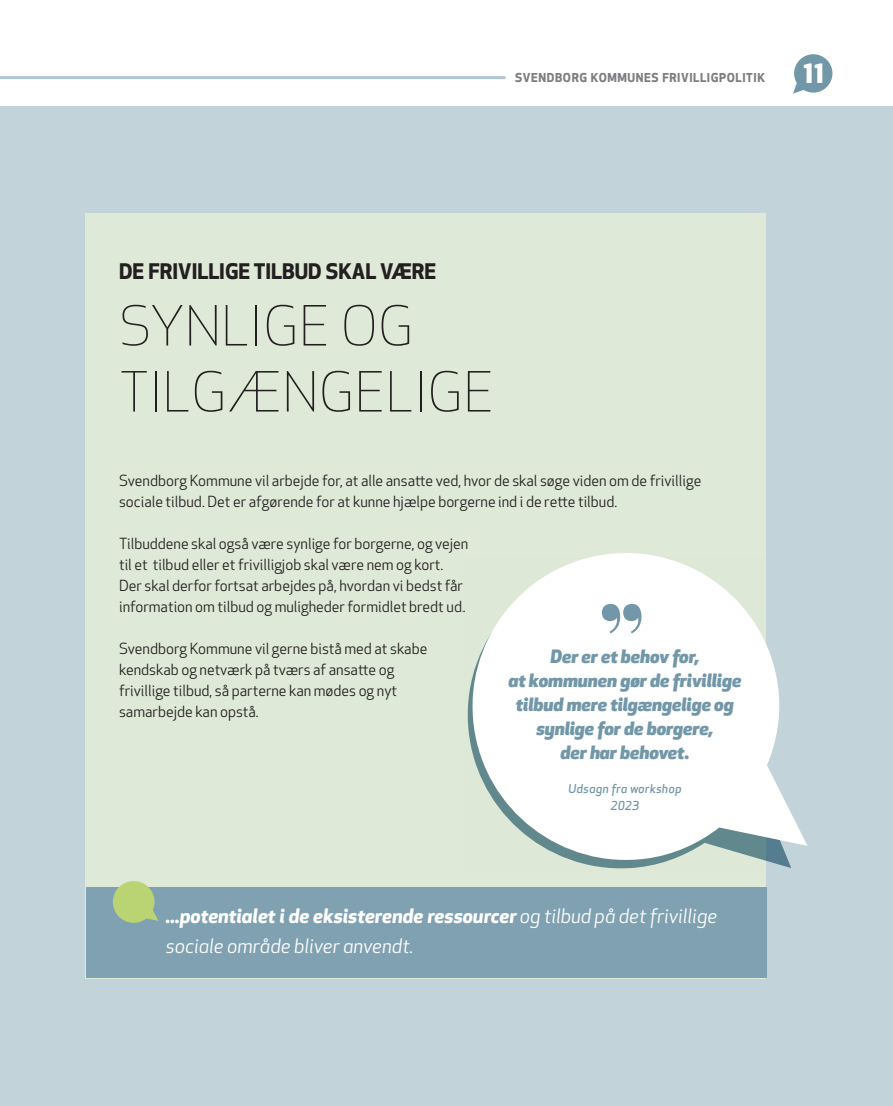
<style>
.page{position:relative;width:893px;height:1106px;background:#fff}
.page>*{position:absolute;margin:0;border:0;box-sizing:border-box;transform-origin:0 0}
.t1{font:300 54px "Apex Sans";color:#231f20}
.t2{font:800 25.5px "Apex New";color:#fff}
.t3{font:700 21px "Apex New";color:#231f20}
.t4{font:italic 19.5px/30px "Apex New";color:#fff}
.t5{font:italic 800 18px "Apex New";color:#7197a8}
.t6{font:15px/21px "Apex New";color:#231f20}
.t7{font:700 12px "Apex New";letter-spacing:.05em;color:#7c7e81}
.t8{font:italic 500 12px "Apex Sans";color:#7197a8}
.s1{font-style:normal}
.s2{font-weight:700}
</style>
<div class="page">
<div style="left:0;top:106px;width:893px;height:1000px;background:#c3d3da"></div>
<div style="left:85px;top:213px;width:680px;height:765px;background:#dfe9d7"></div>
<svg style="left:793px;top:54px;width:39px;height:40px"></svg>
<hr style="left:0;top:76px;width:504px;height:3px;background:#b0c6d2">
<div style="left:86px;top:887px;width:680px;height:91px;background:#80a1b2"></div>
<svg style="left:113px;top:881px;width:45px;height:42px"></svg>
<svg style="left:467px;top:543px;width:340px;height:326px;fill:#fff"></svg>
<svg style="left:602px;top:604px;width:39px;height:29px"></svg>
<p class="t7" style="left:515px;top:69px;width:251px">SVENDBORG KOMMUNES FRIVILLIGPOLITIK</p>
<p class="t2" style="left:804px;top:56px;width:22px">11</p>
<p class="t3" style="left:119px;top:256px;width:319px">DE FRIVILLIGE TILBUD SKAL VÆRE</p>
<p class="t1" style="left:119px;top:291px;width:296px">SYNLIGE OG</p>
<p class="t1" style="left:119px;top:357px;width:377px">TILGÆNGELIGE</p>
<p class="t6" style="left:119px;top:470px;width:584px">Svendborg Kommune vil arbejde for, at alle ansatte ved, hvor de skal søge viden om de frivillige sociale tilbud. Det er afgørende for at kunne hjælpe borgerne ind i de rette tilbud.</p>
<p class="t6" style="left:119px;top:533px;width:351px">Tilbuddene skal også være synlige for borgerne, og vejen</p>
<p class="t6" style="left:119px;top:554px;width:326px">til et tilbud eller et frivilligjob skal være nem og kort.</p>
<p class="t6" style="left:119px;top:575px;width:345px">Der skal derfor fortsat arbejdes på, hvordan vi bedst får</p>
<p class="t6" style="left:119px;top:596px;width:347px">information om tilbud og muligheder formidlet bredt ud.</p>
<p class="t6" style="left:119px;top:638px;width:310px">Svendborg Kommune vil gerne bistå med at skabe</p>
<p class="t6" style="left:119px;top:659px;width:277px">kendskab og netværk på tværs af ansatte og</p>
<p class="t6" style="left:119px;top:680px;width:280px">frivillige tilbud, så parterne kan mødes og nyt</p>
<p class="t6" style="left:119px;top:701px;width:141px">samarbejde kan opstå.</p>
<p class="t5" style="left:550px;top:644px;width:150px">Der er et behov for,</p>
<p class="t5" style="left:508px;top:668px;width:234px">at kommunen gør de frivillige</p>
<p class="t5" style="left:516px;top:692px;width:219px">tilbud mere tilgængelige og</p>
<p class="t5" style="left:536px;top:716px;width:179px">synlige for de borgere,</p>
<p class="t5" style="left:560px;top:740px;width:130px">der har behovet<span class="s1">.</span></p>
<p class="t8" style="left:568px;top:778px;width:115px">Udsagn fra workshop</p>
<p class="t8" style="left:610px;top:795px;width:30px">2023</p>
<p class="t4" style="left:166px;top:901px;width:553px"><span class="s2">...potentialet i de eksisterende ressourcer</span> og tilbud på det frivillige sociale område bliver anvendt.</p>
</div>
